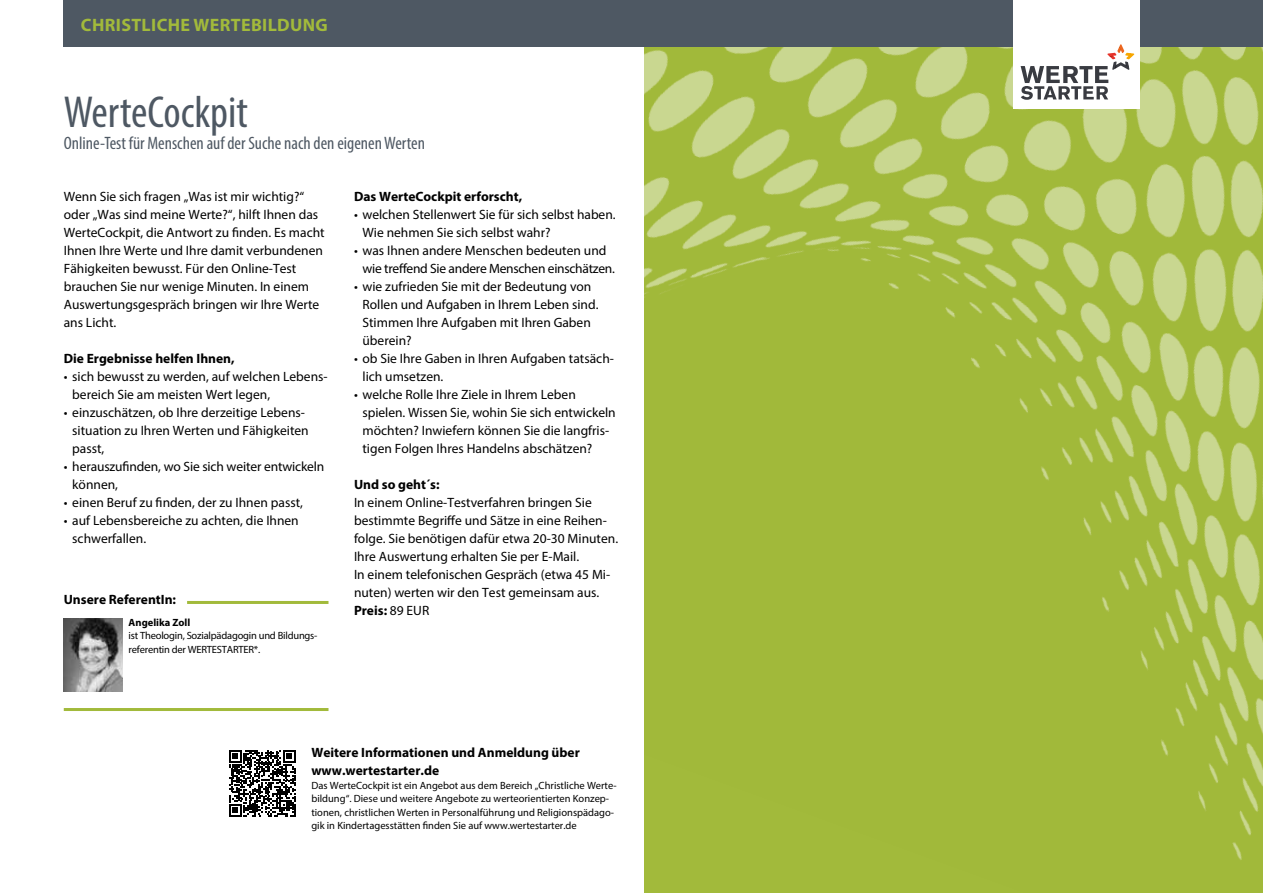
<style>
.page{position:relative;width:1263px;height:893px;background:#fff}
.page>*{position:absolute;margin:0;border:0;box-sizing:border-box;transform-origin:0 0}
.t1{font:condensed 45px "Myriad Pro";color:#4e5863}
.t2{font:condensed 18px "Myriad Pro";color:#4e5863}
.t3{font:700 18px "Myriad Pro";letter-spacing:.02em;color:#a2ba3b}
.t4{font:13.5px/18px "Myriad Pro";color:#000}
.t5{font:700 13.5px/18px "Myriad Pro";color:#000}
.t6{font:13.5px/18px "Myriad Pro";letter-spacing:-.02em;color:#000}
.t7{font:10.5px/13.5px "Myriad Pro";color:#000}
.t8{font:10.5px/13.5px "Myriad Pro";letter-spacing:-.02em;color:#000}
.t9{font:700 10.5px "Myriad Pro";color:#000}
.s1{font-weight:700}
</style>
<div class="page">
<img style="left:64px;top:618px;width:58px;height:73px">
<img style="left:644px;top:47px;width:619px;height:846px">
<div style="left:64px;top:0;width:1199px;height:47px;background:#4e5863"></div>
<hr style="left:187px;top:601px;width:141px;height:3px;background:#a2ba3b">
<svg style="left:229px;top:750px;width:66px;height:66px"></svg>
<div style="left:1013px;top:0;width:127px;height:108px;background:#fff"></div>
<svg style="left:1020px;top:44px;width:114px;height:56px"></svg>
<hr style="left:64px;top:708px;width:264px;height:3px;background:#a2ba3b">
<h2 class="t3" style="left:81px;top:13px;width:248px">CHRISTLICHE WERTEBILDUNG</h2>
<h1 class="t1" style="left:64px;top:85px;width:186px">WerteCockpit</h1>
<h2 class="t2" style="left:64px;top:132px;width:363px">Online-Test für Menschen auf der Suche nach den eigenen Werten</h2>
<p class="t4" style="left:64px;top:187px;width:262px">Wenn Sie sich fragen „Was ist mir wichtig?“ oder „Was sind meine Werte?“, hilft Ihnen das WerteCockpit, die Antwort zu finden. Es macht Ihnen Ihre Werte und Ihre damit verbundenen Fähigkeiten bewusst. Für den Online-Test brauchen Sie nur wenige Minuten. In einem Auswertungsgespräch bringen wir Ihre Werte ans Licht.</p>
<p class="t5" style="left:64px;top:349px;width:172px">Die Ergebnisse helfen Ihnen,</p>
<p class="t4" style="left:72px;top:367px;width:257px;text-indent:-9px">• sich bewusst zu werden, auf welchen Lebens&shy;bereich Sie am meisten Wert legen,</p>
<p class="t4" style="left:72px;top:403px;width:238px;text-indent:-9px">• einzuschätzen, ob Ihre derzeitige Lebens&shy;situation zu Ihren Werten und Fähigkeiten passt,</p>
<p class="t4" style="left:72px;top:457px;width:254px;text-indent:-9px">• herauszufinden, wo Sie sich weiter entwickeln können,</p>
<p class="t4" style="left:64px;top:493px;width:241px">• einen Beruf zu finden, der zu Ihnen passt,</p>
<p class="t4" style="left:72px;top:511px;width:228px;text-indent:-9px">• auf Lebensbereiche zu achten, die Ihnen schwerfallen.</p>
<p class="t5" style="left:354px;top:187px;width:170px">Das WerteCockpit erforscht,</p>
<p class="t4" style="left:362px;top:205px;width:255px;text-indent:-9px">• welchen Stellenwert Sie für sich selbst haben.<br>Wie nehmen Sie sich selbst wahr?</p>
<p class="t6" style="left:362px;top:241px;width:254px;text-indent:-9px">• was Ihnen andere Menschen bedeuten und wie treffend Sie andere Menschen einschätzen.</p>
<p class="t4" style="left:362px;top:277px;width:237px;text-indent:-9px">• wie zufrieden Sie mit der Bedeutung von<br>Rollen und Aufgaben in Ihrem Leben sind.<br>Stimmen Ihre Aufgaben mit Ihren Gaben überein?</p>
<p class="t4" style="left:362px;top:349px;width:253px;text-indent:-9px">• ob Sie Ihre Gaben in Ihren Aufgaben tatsäch&shy;lich umsetzen.</p>
<p class="t4" style="left:362px;top:385px;width:255px;text-indent:-9px">• welche Rolle Ihre Ziele in Ihrem Leben spielen. Wissen Sie, wohin Sie sich entwickeln möchten? Inwiefern können Sie die langfris&shy;tigen Folgen Ihres Handelns abschätzen?</p>
<p class="t5" style="left:354px;top:475px;width:87px">Und so geht´s:</p>
<p class="t4" style="left:354px;top:493px;width:266px">In einem Online-Testverfahren bringen Sie bestimmte Begriffe und Sätze in eine Reihen&shy;folge. Sie benötigen dafür etwa 20-30 Minuten.<br>Ihre Auswertung erhalten Sie per E-Mail.<br>In einem telefonischen Gespräch (etwa 45 Mi&shy;nuten) werten wir den Test gemeinsam aus.<br><span class="s1">Preis:</span> 89 EUR</p>
<p class="t5" style="left:64px;top:590px;width:114px">Unsere ReferentIn:</p>
<p class="t9" style="left:129px;top:616px;width:63px">Angelika Zoll</p>
<p class="t8" style="left:129px;top:629px;width:190px">ist Theologin, Sozialpädagogin und Bildungs&shy;referentin der WERTESTARTER*.</p>
<p class="t5" style="left:311px;top:743px;width:270px">Weitere Informationen und Anmeldung über www.wertestarter.de</p>
<p class="t7" style="left:311px;top:778px;width:307px">Das WerteCockpit ist ein Angebot aus dem Bereich „Christliche Werte&shy;bildung“. Diese und weitere Angebote zu werteorientierten Konzep&shy;tionen, christlichen Werten in Personalführung und Religionspädago&shy;gik in Kindertagesstätten finden Sie auf www.wertestarter.de</p>
</div>
